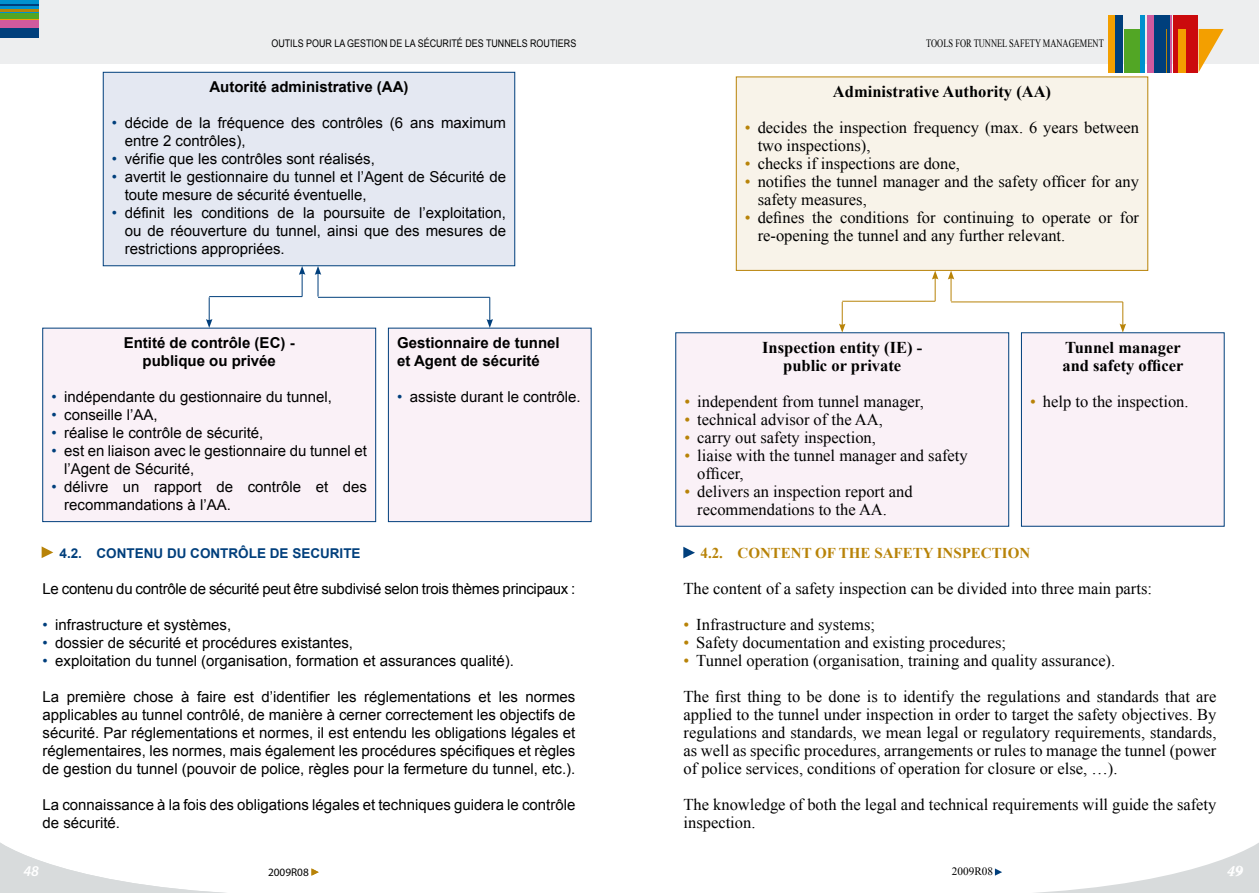
<style>
.page{position:relative;width:1259px;height:893px;background:#fff}
.page>*{position:absolute;margin:0;border:0;box-sizing:border-box;transform-origin:0 0}
.t1{font:16.5px/18px "Times New Roman";color:#000}
.t2{font:700 16.5px/18px "Times New Roman";color:#000;text-align:center}
.t3{font:15px/18px "Arial";color:#000}
.t4{font:700 15px/18px "Arial";color:#000;text-align:center}
.t5{font:15px "Arial";letter-spacing:-.02em;color:#000}
.t6{font:700 15px "Times New Roman";color:#b88308}
.t7{font:italic 600 15px "Myriad Pro";color:#fff}
.t8{font:italic 600 15px "Warnock Pro";color:#fff}
.t9{font:700 13.5px "Arial";color:#003f7c}
.t10{font:11.25px "Times New Roman";color:#000;scale:.75 1}
.t11{font:11.25px "Myriad Pro";color:#000}
.t12{font:11.25px "Times New Roman";color:#000}
.t13{font:10.5px "Arial";color:#000;scale:.85 1}
.s1{color:#003f7c}
.s2{color:#b88308}
</style>
<div class="page">
<svg style="left:683px;top:547px;width:12px;height:11px"></svg>
<svg style="left:42px;top:546px;width:11px;height:12px"></svg>
<svg style="left:0;top:842px;width:226px;height:51px"></svg>
<svg style="left:311px;top:868px;width:8px;height:8px"></svg>
<svg style="left:994px;top:843px;width:265px;height:50px"></svg>
<div style="left:0;top:0;width:629px;height:63px;background:#edeeef"></div>
<hr style="left:0;top:8px;width:38px;height:1px;background:#cb0a0d">
<div style="left:0;top:0;width:38px;height:8px;background:#0091ce"></div>
<hr style="left:0;top:9px;width:38px;height:3px;background:#b88308">
<div style="left:0;top:12px;width:38px;height:7px;background:#52a625"></div>
<hr style="left:0;top:19px;width:38px;height:2px;background:#f39f00">
<div style="left:0;top:21px;width:38px;height:7px;background:#d15a9e"></div>
<div style="left:0;top:28px;width:38px;height:9px;background:#003f7c"></div>
<hr style="left:0;top:12px;width:38px;height:1px;background:#0091ce">
<hr style="left:0;top:4px;width:38px;height:2px;background:#003f7c">
<div style="left:629px;top:0;width:630px;height:63px;background:#edeeef"></div>
<div style="left:736px;top:77px;width:411px;height:193px;background:#f8f3e9"></div>
<div style="left:736px;top:77px;width:412px;height:194px;border:1px solid #b88308"></div>
<div style="left:676px;top:333px;width:332px;height:193px;background:#faf1f7"></div>
<div style="left:1021px;top:333px;width:203px;height:193px;background:#faf1f7"></div>
<svg style="left:932px;top:271px;width:6px;height:30px"></svg>
<svg style="left:947px;top:271px;width:7px;height:30px"></svg>
<svg style="left:839px;top:302px;width:6px;height:31px"></svg>
<svg style="left:1119px;top:302px;width:7px;height:31px"></svg>
<hr style="left:842px;top:301px;width:93px;height:1px;background:#b88308">
<hr style="left:951px;top:302px;width:171px;height:1px;background:#b88308">
<div style="left:103px;top:72px;width:412px;height:194px;background:#e4e8f2"></div>
<div style="left:103px;top:72px;width:412px;height:194px;border:1px solid #003f7c"></div>
<div style="left:43px;top:328px;width:333px;height:194px;background:#faf1f7"></div>
<div style="left:43px;top:328px;width:333px;height:194px;border:1px solid #003f7c"></div>
<div style="left:388px;top:328px;width:203px;height:194px;background:#faf1f7"></div>
<div style="left:388px;top:328px;width:203px;height:194px;border:1px solid #003f7c"></div>
<svg style="left:299px;top:266px;width:6px;height:31px"></svg>
<svg style="left:315px;top:266px;width:6px;height:31px"></svg>
<svg style="left:206px;top:297px;width:6px;height:31px"></svg>
<svg style="left:486px;top:297px;width:7px;height:31px"></svg>
<hr style="left:209px;top:296px;width:93px;height:1px;background:#003f7c">
<hr style="left:318px;top:297px;width:172px;height:1px;background:#003f7c">
<div style="left:1107px;top:15px;width:7px;height:57px;background:#f39f00"></div>
<div style="left:1115px;top:15px;width:7px;height:57px;background:#003f7c"></div>
<div style="left:1123px;top:29px;width:16px;height:43px;background:#52a625"></div>
<hr style="left:1140px;top:15px;width:4px;height:57px;background:#0091ce">
<svg style="left:1198px;top:29px;width:25px;height:43px"></svg>
<div style="left:1173px;top:15px;width:24px;height:57px;background:#cb0a0d"></div>
<div style="left:1147px;top:15px;width:25px;height:57px;background:#d15a9e"></div>
<div style="left:1154px;top:15px;width:16px;height:57px;background:#003f7c"></div>
<div style="left:1178px;top:29px;width:7px;height:43px;background:#f39f00"></div>
<hr style="left:1166px;top:29px;width:1px;height:43px;background:#b88308">
<p class="t13" style="left:271px;top:36px;width:360px">OUTILS POUR LA GESTION DE LA SéCURITé DES TUNNELS ROUTIERS</p>
<p class="t10" style="left:926px;top:35px;width:238px">TOOLS FOR TUNNEL SAFETY MANAGEMENT</p>
<p class="t4" style="left:209px;top:78px;width:201px">Autorité administrative (AA)</p>
<p class="t3" style="left:125px;top:114px;width:383px;text-indent:-13px"><span class="s1">•</span> décide de la fréquence des contrôles (6 ans maximum entre 2 contrôles),</p>
<p class="t3" style="left:112px;top:150px;width:264px"><span class="s1">•</span> vérifie que les contrôles sont réalisés,</p>
<p class="t3" style="left:125px;top:168px;width:383px;text-indent:-13px"><span class="s1">•</span> avertit le gestionnaire du tunnel et l’Agent de Sécurité de toute mesure de sécurité éventuelle,</p>
<p class="t3" style="left:125px;top:204px;width:383px;text-align:justify;text-indent:-13px"><span class="s1">•</span> définit les conditions de la poursuite de l’exploitation, ou de réouverture du tunnel, ainsi que des mesures de restrictions appropriées.</p>
<p class="t4" style="left:124px;top:334px;width:172px">Entité de contrôle (EC) - publique ou privée</p>
<p class="t3" style="left:51px;top:388px;width:282px"><span class="s1">•</span> indépendante du gestionnaire du tunnel,</p>
<p class="t3" style="left:51px;top:406px;width:108px"><span class="s1">•</span> conseille l’AA,</p>
<p class="t3" style="left:51px;top:424px;width:213px"><span class="s1">•</span> réalise le contrôle de sécurité,</p>
<p class="t3" style="left:64px;top:442px;width:304px;text-indent:-13px"><span class="s1">•</span> est en liaison avec le gestionnaire du tunnel et l’Agent de Sécurité,</p>
<p class="t3" style="left:64px;top:478px;width:304px;text-indent:-13px"><span class="s1">•</span> délivre un rapport de contrôle et des recommandations à l’AA.</p>
<p class="t4" style="left:397px;top:334px;width:164px;text-align:left">Gestionnaire de tunnel et Agent de sécurité</p>
<p class="t3" style="left:397px;top:388px;width:185px"><span class="s1">•</span> assiste durant le contrôle.</p>
<p class="t9" style="left:60px;top:544px;width:302px">4.2. CONTENU DU CONTRÔLE DE SECURITE</p>
<p class="t5" style="left:43px;top:579px;width:534px">Le contenu du contrôle de sécurité peut être subdivisé selon trois thèmes principaux :</p>
<p class="t3" style="left:43px;top:616px;width:190px"><span class="s1">•</span> infrastructure et systèmes,</p>
<p class="t3" style="left:43px;top:634px;width:312px"><span class="s1">•</span> dossier de sécurité et procédures existantes,</p>
<p class="t3" style="left:43px;top:652px;width:473px"><span class="s1">•</span> exploitation du tunnel (organisation, formation et assurances qualité).</p>
<p class="t3" style="left:43px;top:688px;width:534px;text-align:justify">La première chose à faire est d’identifier les réglementations et les normes applicables au tunnel contrôlé, de manière à cerner correctement les objectifs de sécurité. Par réglementations et normes, il est entendu les obligations légales et réglementaires, les normes, mais également les procédures spécifiques et règles de gestion du tunnel (pouvoir de police, règles pour la fermeture du tunnel, etc.).</p>
<p class="t3" style="left:43px;top:796px;width:534px">La connaissance à la fois des obligations légales et techniques guidera le contrôle de sécurité.</p>
<p class="t2" style="left:833px;top:82px;width:220px">Administrative Authority (AA)</p>
<p class="t1" style="left:757px;top:118px;width:383px;text-indent:-13px"><span class="s2">•</span> decides the inspection frequency (max. 6 years between two inspections),</p>
<p class="t1" style="left:745px;top:154px;width:216px"><span class="s2">•</span> checks if inspections are done,</p>
<p class="t1" style="left:757px;top:172px;width:383px;text-indent:-13px"><span class="s2">•</span> notifies the tunnel manager and the safety officer for any safety measures,</p>
<p class="t1" style="left:757px;top:208px;width:383px;text-indent:-13px"><span class="s2">•</span> defines the conditions for continuing to operate or for re-opening the tunnel and any further relevant.</p>
<p class="t2" style="left:762px;top:338px;width:161px">Inspection entity (IE) - public or private</p>
<p class="t1" style="left:684px;top:392px;width:241px"><span class="s2">•</span> independent from tunnel manager,</p>
<p class="t1" style="left:684px;top:410px;width:200px"><span class="s2">•</span> technical advisor of the AA,</p>
<p class="t1" style="left:684px;top:428px;width:193px"><span class="s2">•</span> carry out safety inspection,</p>
<p class="t1" style="left:697px;top:446px;width:272px;text-indent:-13px"><span class="s2">•</span> liaise with the tunnel manager and safety officer,</p>
<p class="t1" style="left:697px;top:482px;width:217px;text-indent:-13px"><span class="s2">•</span> delivers an inspection report and recommendations to the AA.</p>
<p class="t2" style="left:1062px;top:338px;width:122px;text-align:left">Tunnel manager and safety officer</p>
<p class="t1" style="left:1030px;top:392px;width:160px"><span class="s2">•</span> help to the inspection.</p>
<p class="t6" style="left:700px;top:543px;width:331px">4.2. C ONTENT OF THE SAFETY INSPECTION</p>
<p class="t1" style="left:683px;top:579px;width:470px">The content of a safety inspection can be divided into three main parts:</p>
<p class="t1" style="left:683px;top:615px;width:193px"><span class="s2">•</span> Infrastructure and systems;</p>
<p class="t1" style="left:683px;top:633px;width:324px"><span class="s2">•</span> Safety documentation and existing procedures;</p>
<p class="t1" style="left:683px;top:642px;width:534px;line-height:36px"><span class="s2">•</span> Tunnel operation (organisation, training and quality assurance).<br>The first thing to be done is to identify the regulations and standards that are</p>
<p class="t1" style="left:683px;top:705px;width:534px;text-align:justify">applied to the tunnel under inspection in order to target the safety objectives. By regulations and standards, we mean legal or regulatory requirements, standards, as well as specific procedures, arrangements or rules to manage the tunnel (power of police services, conditions of operation for closure or else, …).</p>
<p class="t1" style="left:683px;top:795px;width:534px">The knowledge of both the legal and technical requirements will guide the safety inspection.</p>
<p class="t7" style="left:23px;top:861px;width:17px">48</p>
<p class="t11" style="left:268px;top:865px;width:42px">2009R08</p>
<p class="t12" style="left:952px;top:864px;width:43px">2009R08</p>
<p class="t8" style="left:1227px;top:862px;width:17px">49</p>
</div>
